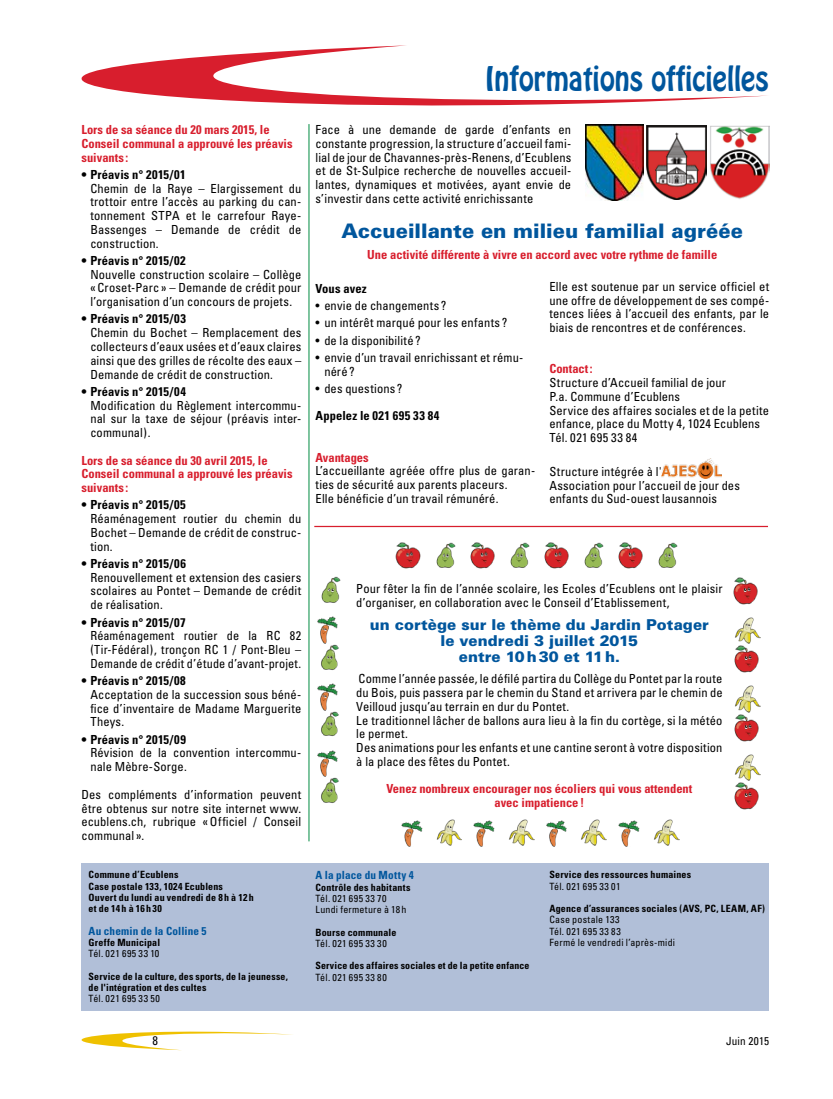
<style>
.page{position:relative;width:833px;height:1099px;background:#fff}
.page>*{position:absolute;margin:0;border:0;box-sizing:border-box;transform-origin:0 0}
.t1{font:30px "Hobo Std";color:#00569d;scale:.9 1}
.t2{font:900 20px "Univers";color:#00569d}
.t3{font:900 15px/16.2px "Univers";letter-spacing:.005em;color:#00569d;text-align:center}
.t4{font:condensed 12.5px/13.8px "Univers";letter-spacing:.01em;color:#000;text-align:justify}
.t5{font:700 condensed 12.5px/13.8px "Univers";color:#d81e2d}
.t6{font:700 condensed 12.5px "Univers";letter-spacing:.015em;color:#000}
.t7{font:700 condensed 11.25px "Univers";letter-spacing:.015em;color:#00569d}
.t8{font:condensed 11.25px "Univers";letter-spacing:.015em;color:#000}
.t9{font:700 condensed 10px/11.2px "Univers";letter-spacing:.02em;color:#000}
.t10{font:condensed 10px/11.2px "Univers";letter-spacing:.03em;color:#000}
.t11{font:condensed 10px "Univers";letter-spacing:.055em;color:#000}
</style>
<div class="page">
<svg style="left:81px;top:1031px;width:211px;height:19px"></svg>
<svg style="left:81px;top:45px;width:686px;height:60px"></svg>
<div style="left:81px;top:863px;width:688px;height:147px;background:#b1bfd8"></div>
<img style="left:733px;top:577px;width:25px;height:27px">
<img style="left:395px;top:542px;width:283px;height:27px">
<img style="left:321px;top:576px;width:20px;height:27px">
<img style="left:317px;top:616px;width:22px;height:54px">
<img style="left:317px;top:683px;width:22px;height:53px">
<img style="left:317px;top:750px;width:22px;height:53px">
<img style="left:735px;top:617px;width:26px;height:27px">
<img style="left:734px;top:645px;width:25px;height:28px">
<img style="left:735px;top:686px;width:26px;height:27px">
<img style="left:734px;top:714px;width:25px;height:27px">
<img style="left:735px;top:754px;width:26px;height:27px">
<img style="left:734px;top:782px;width:25px;height:27px">
<img style="left:401px;top:819px;width:279px;height:27px">
<hr style="left:314px;top:526px;width:454px;height:1px;background:#d81e2d">
<img style="left:662px;top:458px;width:60px;height:20px">
<img style="left:710px;top:125px;width:59px;height:74px">
<img style="left:585px;top:124px;width:58px;height:76px">
<img style="left:647px;top:125px;width:59px;height:74px">
<hr style="left:309px;top:124px;width:1px;height:717px;background:#008c42">
<p class="t5" style="left:81px;top:123px;width:213px">Lors de sa séance du 20 mars 2015, le<br>Conseil communal a approuvé les préavis suivants :</p>
<p class="t6" style="left:81px;top:167px;width:106px">• Préavis n° 2015/01</p>
<p class="t4" style="left:90px;top:181px;width:212px">Chemin de la Raye – Elargissement du trottoir entre l’accès au parking du can&shy;tonnement STPA et le carrefour Raye-Bassenges – Demande de crédit de construction.</p>
<p class="t6" style="left:81px;top:253px;width:106px">• Préavis n° 2015/02</p>
<p class="t4" style="left:90px;top:267px;width:212px">Nouvelle construction scolaire – Collège «Croset-Parc» – Demande de crédit pour l’organisation d’un concours de projets.</p>
<p class="t6" style="left:81px;top:311px;width:106px">• Préavis n° 2015/03</p>
<p class="t4" style="left:90px;top:326px;width:212px">Chemin du Bochet – Remplacement des collecteurs d’eaux usées et d’eaux claires ainsi que des grilles de récolte des eaux – Demande de crédit de construction.</p>
<p class="t6" style="left:81px;top:383px;width:106px">• Préavis n° 2015/04</p>
<p class="t4" style="left:90px;top:398px;width:212px">Modification du Règlement intercommu&shy;nal sur la taxe de séjour (préavis inter&shy;communal).</p>
<p class="t5" style="left:81px;top:453px;width:213px">Lors de sa séance du 30 avril 2015, le<br>Conseil communal a approuvé les préavis suivants :</p>
<p class="t6" style="left:81px;top:497px;width:106px">• Préavis n° 2015/05</p>
<p class="t4" style="left:90px;top:511px;width:212px">Réaménagement routier du chemin du Bochet – Demande de crédit de construc&shy;tion.</p>
<p class="t6" style="left:81px;top:556px;width:106px">• Préavis n° 2015/06</p>
<p class="t4" style="left:90px;top:570px;width:212px">Renouvellement et extension des casiers scolaires au Pontet – Demande de crédit de réalisation.</p>
<p class="t6" style="left:81px;top:614px;width:106px">• Préavis n° 2015/07</p>
<p class="t4" style="left:90px;top:629px;width:212px">Réaménagement routier de la RC 82 (Tir-Fédéral), tronçon RC 1 / Pont-Bleu – Demande de crédit d’étude d’avant-projet.</p>
<p class="t6" style="left:81px;top:673px;width:106px">• Préavis n° 2015/08</p>
<p class="t4" style="left:90px;top:687px;width:212px">Acceptation de la succession sous béné&shy;fice d’inventaire de Madame Marguerite Theys.</p>
<p class="t6" style="left:81px;top:731px;width:106px">• Préavis n° 2015/09</p>
<p class="t4" style="left:90px;top:746px;width:212px">Révision de la convention intercommu&shy;nale Mèbre-Sorge.</p>
<p class="t4" style="left:81px;top:787px;width:221px">Des compléments d’information peuvent être obtenus sur notre site internet www. ecublens.ch, rubrique «Officiel / Conseil communal ».</p>
<p class="t9" style="left:89px;top:869px;width:167px">Commune d’Ecublens<br>Case postale 133, 1024 Ecublens<br>Ouvert du lundi au vendredi de 8h à 12h et de 14h à 16h30</p>
<p class="t7" style="left:89px;top:923px;width:119px">Au chemin de la Colline 5</p>
<p class="t9" style="left:89px;top:936px;width:73px">Greffe Municipal</p>
<p class="t10" style="left:89px;top:947px;width:72px">Tél. 021 695 33 10</p>
<p class="t9" style="left:89px;top:970px;width:201px">Service de la culture, des sports, de la jeunesse, de l'intégration et des cultes</p>
<p class="t11" style="left:89px;top:992px;width:73px">Tél. 021 695 33 50</p>
<h1 class="t1" style="left:485px;top:58px;width:316px">Informations officielles</h1>
<p class="t4" style="left:315px;top:122px;width:257px">Face à une demande de garde d’enfants en constante progression, la structure d’accueil fami&shy;lial de jour de Chavannes-près-Renens, d’Ecublens et de St-Sulpice recherche de nouvelles accueil&shy;lantes, dynamiques et motivées, ayant envie de s’investir dans cette activité enrichissante</p>
<h2 class="t2" style="left:341px;top:218px;width:403px">Accueillante en milieu familial agréée</h2>
<p class="t5" style="left:367px;top:247px;width:351px">Une activité différente à vivre en accord avec votre rythme de famille</p>
<p class="t6" style="left:315px;top:280px;width:53px">Vous avez</p>
<p class="t4" style="left:315px;top:298px;width:132px">• envie de changements ?</p>
<p class="t4" style="left:315px;top:316px;width:193px">• un intérêt marqué pour les enfants ?</p>
<p class="t4" style="left:315px;top:333px;width:107px">• de la disponibilité ?</p>
<p class="t4" style="left:324px;top:350px;width:200px;text-indent:-9px">• envie d’un travail enrichissant et rému&shy;néré ?</p>
<p class="t4" style="left:315px;top:381px;width:88px">• des questions ?</p>
<p class="t6" style="left:315px;top:408px;width:125px">Appelez le 021 695 33 84</p>
<p class="t5" style="left:315px;top:450px;width:55px">Avantages</p>
<p class="t4" style="left:315px;top:464px;width:221px;text-align:left">L’accueillante agréée offre plus de garan&shy;ties de sécurité aux parents placeurs.<br>Elle bénéficie d’un travail rémunéré.</p>
<p class="t4" style="left:549px;top:279px;width:221px">Elle est soutenue par un service officiel et une offre de développement de ses compé&shy;tences liées à l’accueil des enfants, par le biais de rencontres et de conférences.</p>
<p class="t5" style="left:549px;top:362px;width:45px">Contact:</p>
<p class="t4" style="left:549px;top:376px;width:221px;text-align:left">Structure d’Accueil familial de jour<br>P.a. Commune d’Ecublens<br>Service des affaires sociales et de la petite enfance, place du Motty 4, 1024 Ecublens<br>Tél. 021 695 33 84</p>
<p class="t4" style="left:549px;top:464px;width:192px;text-align:left">Structure intégrée à l'<br>Association pour l’accueil de jour des enfants du Sud-ouest lausannois</p>
<p class="t4" style="left:356px;top:581px;width:368px">Pour fêter la fin de l’année scolaire, les Ecoles d’Ecublens ont le plaisir d’organiser, en collaboration avec le Conseil d’Etablissement,</p>
<p class="t3" style="left:370px;top:616px;width:340px">un cortège sur le thème du Jardin Potager le vendredi 3 juillet 2015<br>entre 10h30 et 11h.</p>
<p class="t4" style="left:356px;top:671px;width:368px;text-align:left">Comme l’année passée, le défilé partira du Collège du Pontet par la route du Bois, puis passera par le chemin du Stand et arrivera par le chemin de Veilloud jusqu’au terrain en dur du Pontet.<br>Le traditionnel lâcher de ballons aura lieu à la fin du cortège, si la météo le permet.<br>Des animations pour les enfants et une cantine seront à votre disposition à la place des fêtes du Pontet.</p>
<p class="t5" style="left:386px;top:782px;width:307px;text-align:center">Venez nombreux encourager nos écoliers qui vous attendent avec impatience !</p>
<p class="t7" style="left:315px;top:868px;width:100px">A la place du Motty 4</p>
<p class="t9" style="left:315px;top:881px;width:96px">Contrôle des habitants</p>
<p class="t10" style="left:315px;top:892px;width:92px">Tél. 021 695 33 70<br>Lundi fermeture à 18h</p>
<p class="t9" style="left:315px;top:926px;width:82px">Bourse communale</p>
<p class="t11" style="left:315px;top:936px;width:73px">Tél. 021 695 33 30</p>
<p class="t9" style="left:315px;top:960px;width:215px">Service des affaires sociales et de la petite enfance</p>
<p class="t11" style="left:315px;top:970px;width:73px">Tél. 021 695 33 80</p>
<p class="t9" style="left:549px;top:869px;width:143px">Service des ressources humaines</p>
<p class="t10" style="left:549px;top:880px;width:73px">Tél. 021 695 33 01</p>
<p class="t9" style="left:549px;top:902px;width:217px">Agence d’assurances sociales (AVS, PC, LEAM, AF)</p>
<p class="t10" style="left:549px;top:914px;width:127px">Case postale 133<br>Tél. 021 695 33 83<br>Fermé le vendredi l’après-midi</p>
<p class="t4" style="left:152px;top:1033px;width:7px">8</p>
<p class="t8" style="left:726px;top:1033px;width:45px">Juin 2015</p>
</div>
